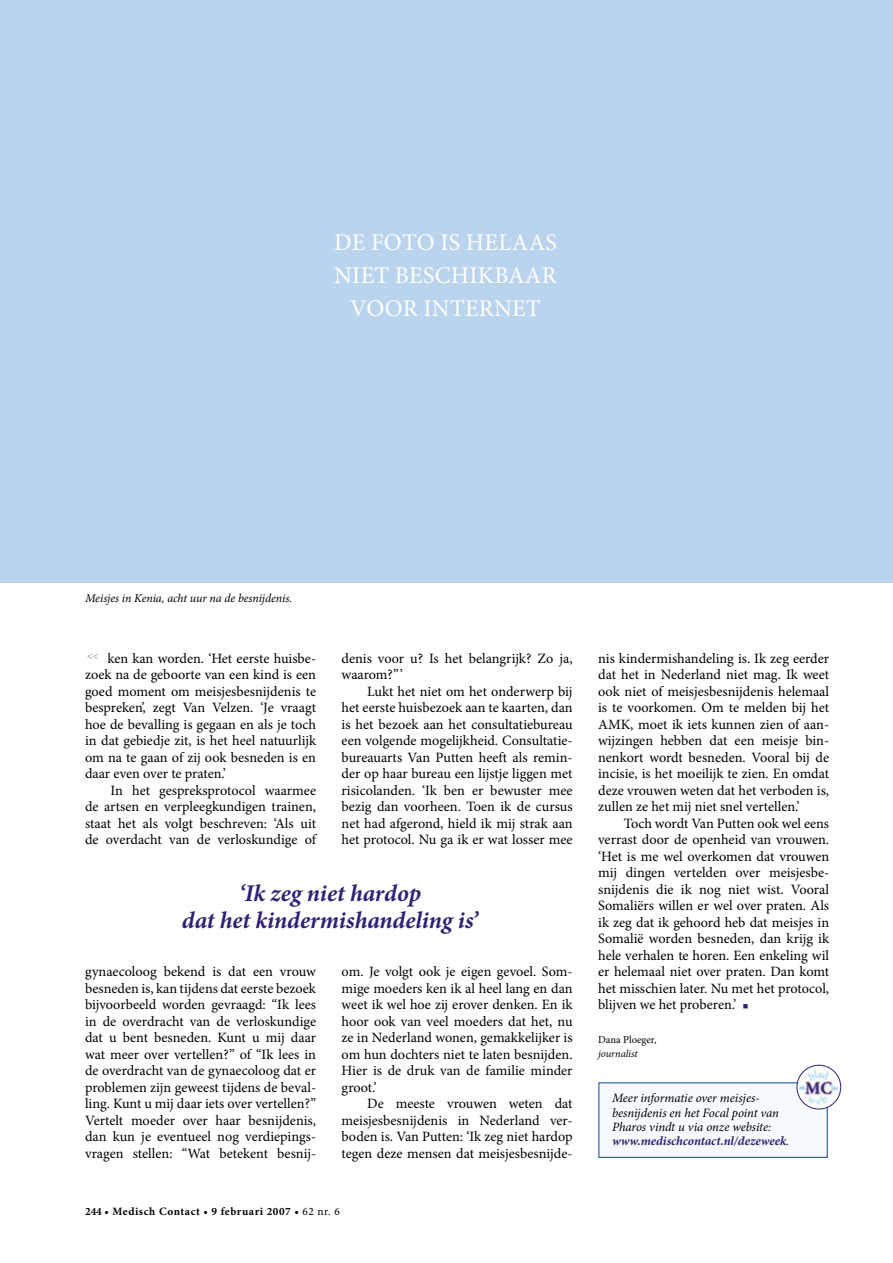
<style>
.page{position:relative;width:893px;height:1263px;background:#fff}
.page>*{position:absolute;margin:0;border:0;box-sizing:border-box;transform-origin:0 0}
.t1{font:italic 700 24px/27px "Minion Pro";letter-spacing:-.005em;color:#2f2274;text-align:center}
.t2{font:24px/33px "Minion Pro";letter-spacing:.01em;color:#fff;text-align:center}
.t3{font:14.25px/16.5px "Minion Pro";letter-spacing:-.005em;color:#000;text-align:justify}
.t4{font:italic 12.75px/14.2px "Minion Pro";letter-spacing:-.005em;color:#000}
.t5{font:italic 12px "Minion Pro";letter-spacing:-.01em;color:#000}
.t6{font:700 11.25px "Minion Pro";letter-spacing:.045em;color:#000}
.t7{font:10.5px "Minion Pro";color:#000}
.t8{font:italic 10.5px "Minion Pro";letter-spacing:-.01em;color:#000}
.t9{font:10.5px "Minion Pro";color:#817f84}
.s1{font-weight:400}
.s2{color:#2f2274}
.s3{font-weight:700;color:#2f2274}
</style>
<div class="page">
<div style="left:599px;top:1083px;width:228px;height:74px;background:#f7fafd"></div>
<div style="left:598px;top:1082px;width:230px;height:76px;border:1px solid #0e4096"></div>
<img style="left:797px;top:1067px;width:43px;height:39px">
<div style="left:797px;top:1065px;width:44px;height:44px;border:1px solid #2f2274;border-radius:50%"></div>
<div style="left:0;top:0;width:893px;height:582px;background:#bad4ee"></div>
<h1 class="t2" style="left:334px;top:226px;width:224px">De foto is helaas niet beschikbaar voor internet</h1>
<p class="t5" style="left:85px;top:590px;width:209px">Meisjes in Kenia, acht uur na de besnijdenis.</p>
<p class="t3" style="left:85px;top:650px;width:233px;text-indent:22px">ken kan worden. ‘Het eerste huisbe&shy;zoek na de geboorte van een kind is een goed moment om meisjesbesnijdenis te bespreken’, zegt Van Velzen. ‘Je vraagt hoe de bevalling is gegaan en als je toch in dat gebiedje zit, is het heel natuurlijk om na te gaan of zij ook besneden is en daar even over te praten.’</p>
<p class="t3" style="left:85px;top:782px;width:233px;text-indent:26px">In het gespreksprotocol waarmee de artsen en verpleegkundigen trainen, staat het als volgt beschreven: ‘Als uit de overdacht van de verloskundige of</p>
<p class="t9" style="left:87px;top:649px;width:13px">&lt;&lt;</p>
<p class="t3" style="left:342px;top:650px;width:233px">denis voor u? Is het belangrijk? Zo ja, waarom?”’</p>
<p class="t3" style="left:342px;top:683px;width:233px;text-indent:26px">Lukt het niet om het onderwerp bij het eerste huisbezoek aan te kaarten, dan is het bezoek aan het consultatiebureau een volgende mogelijkheid. Consultatie&shy;bureauarts Van Putten heeft als remin&shy;der op haar bureau een lijstje liggen met risicolanden. ‘Ik ben er bewuster mee bezig dan voorheen. Toen ik de cursus net had afgerond, hield ik mij strak aan het protocol. Nu ga ik er wat losser mee</p>
<h1 class="t1" style="left:182px;top:880px;width:298px">‘Ik zeg niet hardop<br>dat het kindermishandeling is’</h1>
<p class="t3" style="left:85px;top:963px;width:233px">gynaecoloog bekend is dat een vrouw besneden is, kan tijdens dat eerste bezoek bijvoorbeeld worden gevraagd: “Ik lees in de overdracht van de verloskundige dat u bent besneden. Kunt u mij daar wat meer over vertellen?” of “Ik lees in de overdracht van de gynaecoloog dat er problemen zijn geweest tijdens de beval&shy;ling. Kunt u mij daar iets over vertellen?” Vertelt moeder over haar besnijdenis, dan kun je eventueel nog verdiepings&shy;vragen stellen: “Wat betekent besnij-</p>
<p class="t3" style="left:342px;top:963px;width:233px">om. Je volgt ook je eigen gevoel. Som&shy;mige moeders ken ik al heel lang en dan weet ik wel hoe zij erover denken. En ik hoor ook van veel moeders dat het, nu ze in Nederland wonen, gemakkelijker is om hun dochters niet te laten besnijden.<br>Hier is de druk van de familie minder groot.’</p>
<p class="t3" style="left:342px;top:1095px;width:233px;text-indent:26px">De meeste vrouwen weten dat meisjes-besnijdenis in Nederland ver&shy;boden is. Van Putten: ‘Ik zeg niet hardop tegen deze mensen dat meisjesbesnijde-</p>
<p class="t6" style="left:85px;top:1203px;width:256px">244 • Medisch Contact • 9 februari 2007 • <span class="s1">62 nr. 6</span></p>
<p class="t3" style="left:598px;top:650px;width:233px">nis kinder-mishandeling is. Ik zeg eerder dat het in Nederland niet mag. Ik weet ook niet of meisjesbesnijdenis helemaal is te voorkomen. Om te melden bij het AMK, moet ik iets kunnen zien of aan&shy;wijzingen hebben dat een meisje bin&shy;nenkort wordt besneden. Vooral bij de incisie, is het moeilijk te zien. En omdat deze vrouwen weten dat het verboden is, zullen ze het mij niet snel vertellen.’</p>
<p class="t3" style="left:598px;top:815px;width:233px;text-indent:26px">Toch wordt Van Putten ook wel eens verrast door de openheid van vrouwen. ‘Het is me wel overkomen dat vrouwen mij dingen vertelden over meisjesbe&shy;snijdenis die ik nog niet wist. Vooral Somaliërs willen er wel over praten. Als ik zeg dat ik gehoord heb dat meisjes in Somalië worden besneden, dan krijg ik hele verhalen te horen. Een enkeling wil er helemaal niet over praten. Dan komt het misschien later. Nu met het protocol, blijven we het proberen.’ <span class="s2">■</span></p>
<p class="t7" style="left:598px;top:1032px;width:60px">Dana Ploeger,</p>
<p class="t8" style="left:598px;top:1046px;width:41px">journalist</p>
<p class="t4" style="left:612px;top:1091px;width:179px">Meer informatie over meisjes&shy;besnijdenis en het Focal point van Pharos vindt u via onze website: <span class="s3">www.medischcontact.nl/dezeweek</span>.</p>
</div>
